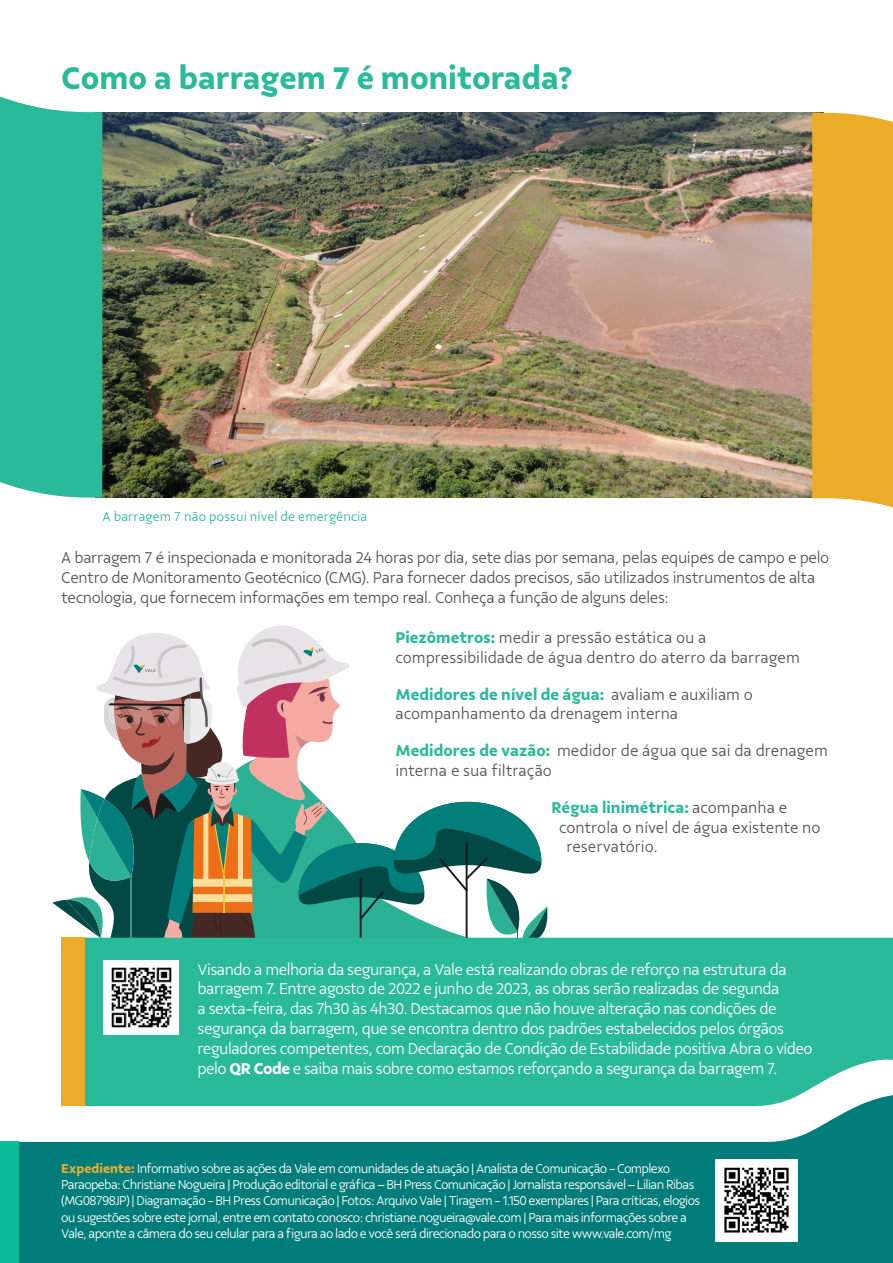
<style>
.page{position:relative;width:893px;height:1263px;background:#fff}
.page>*{position:absolute;margin:0;border:0;box-sizing:border-box;transform-origin:0 0}
.t1{font:700 33px "Vale Sans";color:#29ba99}
.t2{font:300 16.5px/19.8px "Vale Sans";letter-spacing:-.035em;color:#fff}
.t3{font:300 16.5px/19.8px "Vale Sans";letter-spacing:-.02em;color:#565555}
.t4{font:300 16.5px/19.8px "Vale Sans";color:#565555}
.t5{font:700 16.5px "Vale Sans";letter-spacing:.005em;color:#29ba99}
.t6{font:300 13.5px/16.2px "Vale Sans";letter-spacing:-.05em;color:#fff}
.t7{font:300 13.5px "Vale Sans";letter-spacing:.005em;color:#29ba99}
.s1{font-weight:700;color:#29ba99}
.s2{font-weight:300;color:#565555}
.s3{font-weight:700}
.s4{font-weight:700;color:#ebad2b}
</style>
<div class="page">
<svg style="left:52px;top:625px;width:496px;height:313px"></svg>
<svg style="left:0;top:1106px;width:893px;height:157px;fill:#007d7a"></svg>
<div style="left:0;top:1142px;width:18px;height:121px;background:#0aba99"></div>
<img style="left:716px;top:1159px;width:81px;height:82px">
<img style="left:102px;top:113px;width:710px;height:384px">
<div style="left:0;top:96px;width:102px;height:401px;background:#29ba99"></div>
<div style="left:812px;top:113px;width:81px;height:395px;background:#ebad29"></div>
<div style="left:85px;top:938px;width:808px;height:168px;background:#29ba99"></div>
<div style="left:61px;top:938px;width:24px;height:168px;background:#ebad29"></div>
<img style="left:104px;top:960px;width:75px;height:75px">
<h1 class="t1" style="left:61px;top:57px;width:513px">Como a barragem 7 é monitorada?</h1>
<p class="t7" style="left:102px;top:509px;width:266px">A barragem 7 não possui nível de emergência</p>
<p class="t3" style="left:61px;top:548px;width:770px">A barragem 7 é inspecionada e monitorada 24 horas por dia, sete dias por semana, pelas equipes de campo e pelo<br>Centro de Monitoramento Geotécnico (CMG). Para fornecer dados precisos, são utilizados instrumentos de alta tecnologia, que fornecem informações em tempo real. Conheça a função de alguns deles:</p>
<p class="t4" style="left:395px;top:627px;width:406px"><span class="s1">Piezômetros:</span> medir a pressão estática ou a compressibilidade de água dentro do aterro da barragem</p>
<p class="t3" style="left:395px;top:684px;width:359px"><span class="s1">Medidores de nível de água:</span> avaliam e auxiliam o acompanhamento da drenagem interna</p>
<p class="t4" style="left:395px;top:741px;width:434px"><span class="s1">Medidores de vazão:</span> medidor de água que sai da drenagem interna e sua filtração</p>
<p class="t5" style="left:551px;top:797px;width:237px">Régua linimétrica: <span class="s2">acompanha e</span></p>
<p class="t3" style="left:559px;top:817px;width:263px">controla o nível de água existente no</p>
<p class="t3" style="left:566px;top:837px;width:93px">reservatório.</p>
<p class="t2" style="left:197px;top:959px;width:617px">Visando a melhoria da segurança, a Vale está realizando obras de reforço na estrutura da barragem 7. Entre agosto de 2022 e junho de 2023, as obras serão realizadas de segunda<br>a sexta-feira, das 7h30 às 4h30. Destacamos que não houve alteração nas condições de segurança da barragem, que se encontra dentro dos padrões estabelecidos pelos órgãos reguladores competentes, com Declaração de Condição de Estabilidade positiva Abra o vídeo pelo <span class="s3">QR Code</span> e saiba mais sobre como estamos reforçando a segurança da barragem 7.</p>
<p class="t6" style="left:61px;top:1160px;width:641px"><span class="s4">Expediente:</span> Informativo sobre as ações da Vale em comunidades de atuação | Analista de Comunicação - Complexo Paraopeba: Christiane Nogueira | Produção editorial e gráfica – BH Press Comunicação | Jornalista responsável – Lilian Ribas (MG08798JP) | Diagramação - BH Press Comunicação | Fotos: Arquivo Vale | Tiragem - 1.150 exemplares | Para críticas, elogios ou sugestões sobre este jornal, entre em contato conosco: christiane.nogueira@vale.com | Para mais informações sobre a Vale, aponte a câmera do seu celular para a figura ao lado e você será direcionado para o nosso site www.vale.com/mg</p>
</div>
